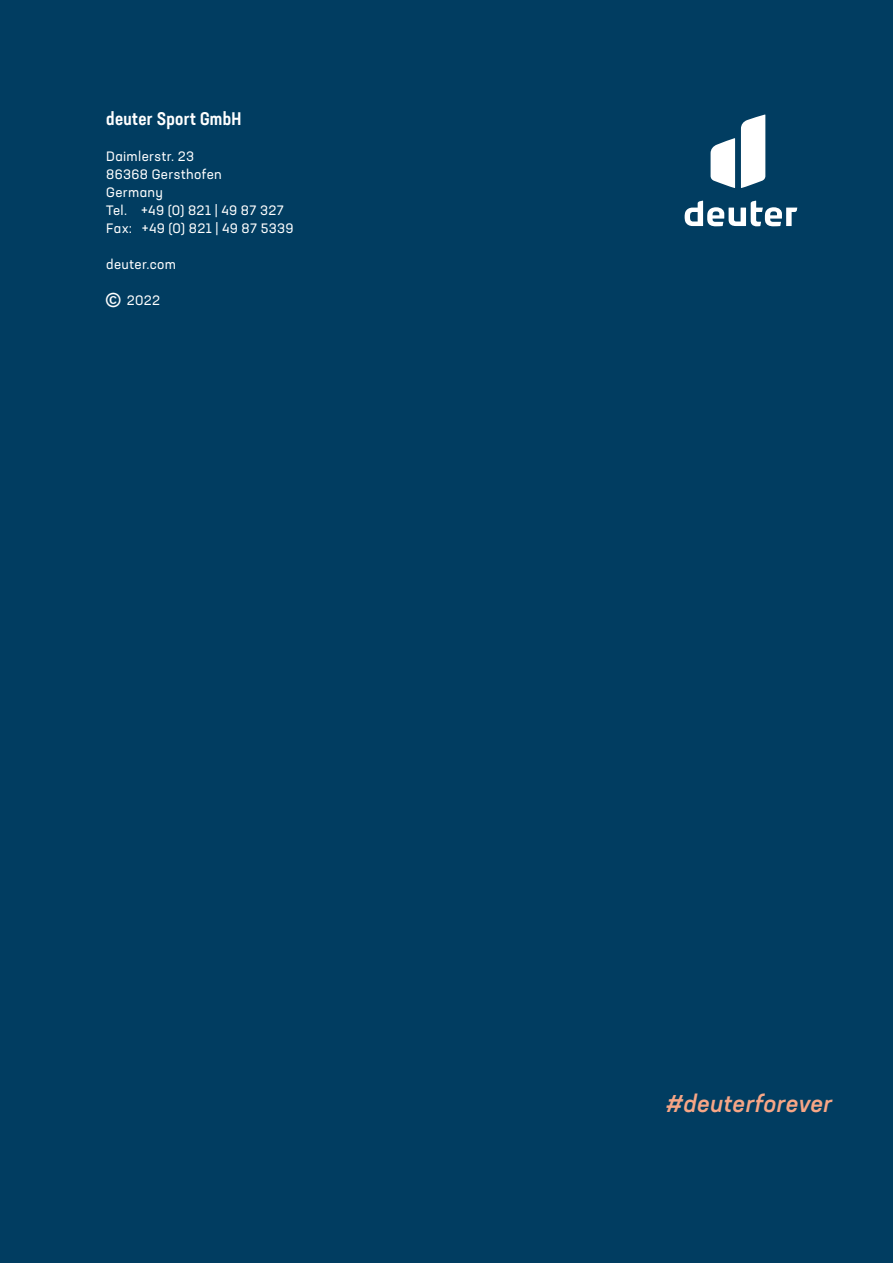
<style>
.page{position:relative;width:893px;height:1263px;background:#013d61}
.page>*{position:absolute;margin:0;border:0;box-sizing:border-box;transform-origin:0 0}
.t1{font:italic 500 24px "Neusa Next Std";letter-spacing:.02em;color:#f7a686}
.t2{font:500 condensed 18px "Neusa Next Std";letter-spacing:.015em;color:#fff}
.t3{font:13.5px/18px "Neusa Next Std";letter-spacing:.025em;color:#fff}
.s1{font-family:"Arial";font-weight:700;font-size:19.5px}
</style>
<div class="page">
<svg style="left:685px;top:201px;width:112px;height:25px"></svg>
<svg style="left:741px;top:114px;width:24px;height:74px;background:#e1e8ec"></svg>
<svg style="left:711px;top:138px;width:24px;height:50px"></svg>
<h2 class="t2" style="left:106px;top:107px;width:136px">deuter Sport GmbH</h2>
<p class="t3" style="left:106px;top:147px;width:189px">Daimlerstr. 23<br>86368 Gersthofen<br>Germany<br>Tel. +49 (0) 821 | 49 87 327<br>Fax: +49 (0) 821 | 49 87 5339</p>
<p class="t3" style="left:106px;top:255px;width:71px">deuter.com</p>
<p class="t3" style="left:106px;top:291px;width:55px"><span class="s1">©</span> 2022</p>
<h1 class="t1" style="left:666px;top:1088px;width:168px">#deuterforever</h1>
</div>
